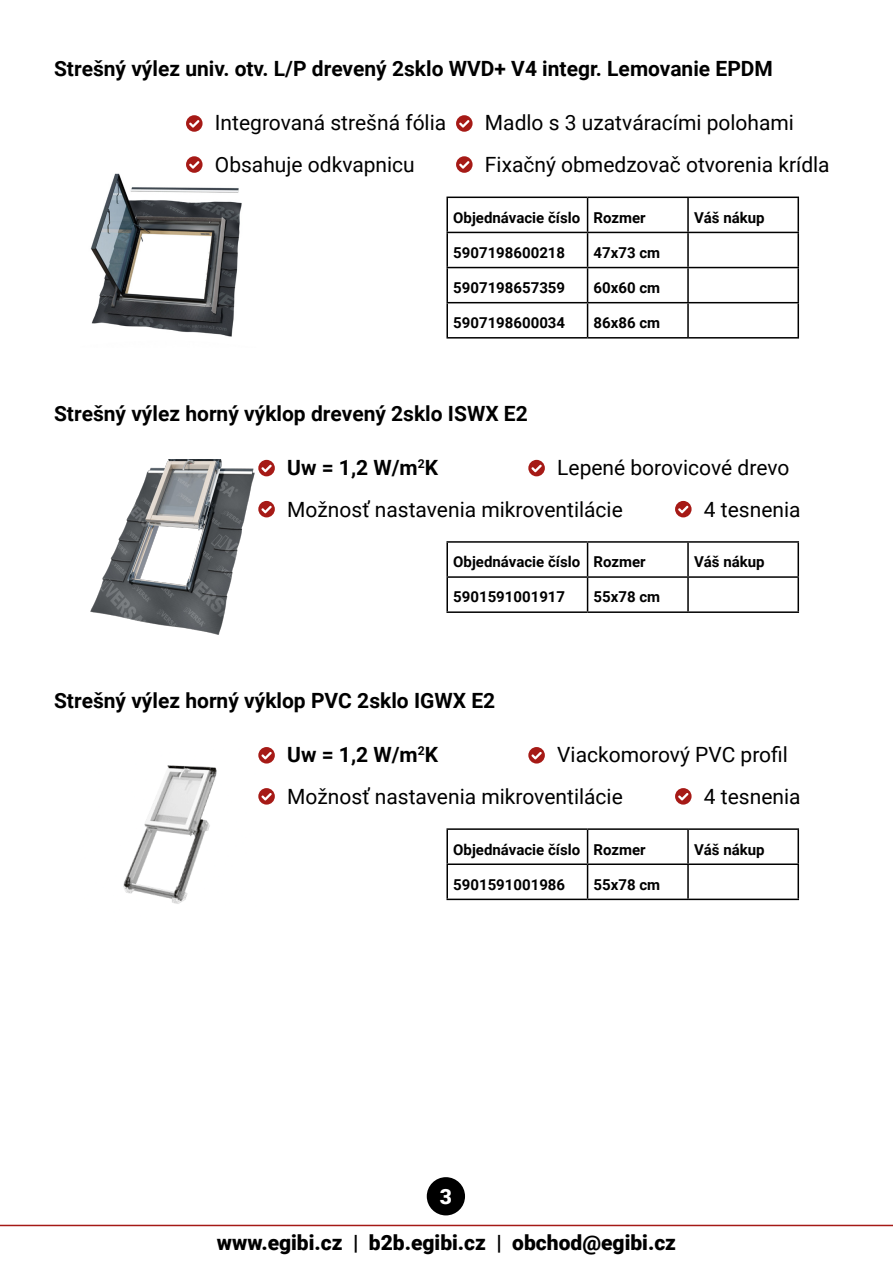
<style>
.page{position:relative;width:893px;height:1263px;background:#fff}
.page>*{position:absolute;margin:0;border:0;box-sizing:border-box;transform-origin:0 0}
.t1{font:21px/41.7px "Roboto";color:#000}
.t2{font:700 21px "Roboto";color:#000}
.t3{font:900 21px "Roboto";color:#000}
.t4{font:900 21px "Roboto";color:#fff}
.t5{font:700 15px "Roboto";color:#000}
.s1{font-weight:700}
</style>
<div class="page">
<div style="left:427px;top:1177px;width:38px;height:38px;background:#000;border-radius:50%"></div>
<img style="left:90px;top:173px;width:152px;height:164px">
<svg style="left:456px;top:115px;width:17px;height:17px"></svg>
<hr style="left:446px;top:197px;width:142px;height:1px;background:#000">
<hr style="left:446px;top:198px;width:2px;height:34px;background:#000">
<hr style="left:588px;top:197px;width:100px;height:1px;background:#000">
<hr style="left:587px;top:198px;width:1px;height:34px;background:#000">
<hr style="left:688px;top:197px;width:111px;height:1px;background:#000">
<hr style="left:687px;top:198px;width:2px;height:34px;background:#000">
<hr style="left:797px;top:198px;width:2px;height:34px;background:#000">
<hr style="left:446px;top:232px;width:142px;height:1px;background:#000">
<hr style="left:446px;top:233px;width:2px;height:34px;background:#000">
<hr style="left:588px;top:232px;width:100px;height:1px;background:#000">
<hr style="left:587px;top:233px;width:1px;height:34px;background:#000">
<hr style="left:688px;top:232px;width:111px;height:1px;background:#000">
<hr style="left:687px;top:233px;width:2px;height:34px;background:#000">
<hr style="left:797px;top:233px;width:2px;height:34px;background:#000">
<hr style="left:446px;top:267px;width:142px;height:1px;background:#000">
<hr style="left:446px;top:268px;width:2px;height:34px;background:#000">
<hr style="left:588px;top:267px;width:100px;height:1px;background:#000">
<hr style="left:587px;top:268px;width:1px;height:34px;background:#000">
<hr style="left:688px;top:267px;width:111px;height:1px;background:#000">
<hr style="left:687px;top:268px;width:2px;height:34px;background:#000">
<hr style="left:797px;top:268px;width:2px;height:34px;background:#000">
<hr style="left:446px;top:302px;width:142px;height:1px;background:#000">
<hr style="left:446px;top:303px;width:2px;height:34px;background:#000">
<hr style="left:588px;top:302px;width:100px;height:1px;background:#000">
<hr style="left:587px;top:303px;width:1px;height:34px;background:#000">
<hr style="left:688px;top:302px;width:111px;height:1px;background:#000">
<hr style="left:687px;top:303px;width:2px;height:34px;background:#000">
<hr style="left:797px;top:303px;width:2px;height:34px;background:#000">
<hr style="left:446px;top:337px;width:142px;height:2px;background:#000">
<hr style="left:588px;top:337px;width:100px;height:2px;background:#000">
<hr style="left:688px;top:337px;width:111px;height:2px;background:#000">
<svg style="left:456px;top:156px;width:17px;height:17px"></svg>
<svg style="left:186px;top:115px;width:17px;height:17px"></svg>
<svg style="left:186px;top:156px;width:17px;height:17px"></svg>
<img style="left:90px;top:460px;width:165px;height:175px">
<svg style="left:528px;top:460px;width:17px;height:16px"></svg>
<hr style="left:446px;top:541px;width:142px;height:2px;background:#000">
<hr style="left:446px;top:543px;width:2px;height:33px;background:#000">
<hr style="left:588px;top:541px;width:100px;height:2px;background:#000">
<hr style="left:587px;top:543px;width:1px;height:33px;background:#000">
<hr style="left:688px;top:541px;width:111px;height:2px;background:#000">
<hr style="left:687px;top:543px;width:2px;height:33px;background:#000">
<hr style="left:797px;top:543px;width:2px;height:33px;background:#000">
<hr style="left:446px;top:576px;width:142px;height:2px;background:#000">
<hr style="left:446px;top:578px;width:2px;height:33px;background:#000">
<hr style="left:588px;top:576px;width:100px;height:2px;background:#000">
<hr style="left:587px;top:578px;width:1px;height:33px;background:#000">
<hr style="left:688px;top:576px;width:111px;height:2px;background:#000">
<hr style="left:687px;top:578px;width:2px;height:33px;background:#000">
<hr style="left:797px;top:578px;width:2px;height:33px;background:#000">
<hr style="left:446px;top:611px;width:142px;height:2px;background:#000">
<hr style="left:588px;top:611px;width:100px;height:2px;background:#000">
<hr style="left:688px;top:611px;width:111px;height:2px;background:#000">
<svg style="left:675px;top:501px;width:17px;height:16px"></svg>
<svg style="left:258px;top:460px;width:17px;height:16px"></svg>
<svg style="left:258px;top:501px;width:17px;height:16px"></svg>
<img style="left:123px;top:765px;width:94px;height:139px">
<svg style="left:528px;top:747px;width:17px;height:16px"></svg>
<hr style="left:446px;top:828px;width:142px;height:2px;background:#000">
<hr style="left:446px;top:830px;width:2px;height:33px;background:#000">
<hr style="left:588px;top:828px;width:100px;height:2px;background:#000">
<hr style="left:587px;top:830px;width:1px;height:33px;background:#000">
<hr style="left:688px;top:828px;width:111px;height:2px;background:#000">
<hr style="left:687px;top:830px;width:2px;height:33px;background:#000">
<hr style="left:797px;top:830px;width:2px;height:33px;background:#000">
<hr style="left:446px;top:863px;width:142px;height:2px;background:#000">
<hr style="left:446px;top:865px;width:2px;height:34px;background:#000">
<hr style="left:588px;top:863px;width:100px;height:2px;background:#000">
<hr style="left:587px;top:865px;width:1px;height:34px;background:#000">
<hr style="left:688px;top:863px;width:111px;height:2px;background:#000">
<hr style="left:687px;top:865px;width:2px;height:34px;background:#000">
<hr style="left:797px;top:865px;width:2px;height:34px;background:#000">
<hr style="left:446px;top:899px;width:142px;height:1px;background:#000">
<hr style="left:588px;top:899px;width:100px;height:1px;background:#000">
<hr style="left:688px;top:899px;width:111px;height:1px;background:#000">
<svg style="left:675px;top:788px;width:17px;height:17px"></svg>
<svg style="left:258px;top:747px;width:17px;height:16px"></svg>
<svg style="left:258px;top:788px;width:17px;height:17px"></svg>
<hr style="left:0;top:1225px;width:893px;height:1px;background:#a51a16">
<p class="t2" style="left:54px;top:54px;width:720px">Strešný výlez univ. otv. L/P drevený 2sklo WVD+ V4 integr. Lemovanie EPDM</p>
<p class="t1" style="left:485px;top:101px;width:346px">Madlo s 3 uzatváracími polohami<br>Fixačný obmedzovač otvorenia krídla</p>
<p class="t5" style="left:453px;top:207px;width:194px">Objednávacie číslo Rozmer</p>
<p class="t5" style="left:694px;top:207px;width:72px">Váš nákup</p>
<p class="t5" style="left:453px;top:242px;width:113px">5907198600218</p>
<p class="t5" style="left:594px;top:242px;width:68px">47x73 cm</p>
<p class="t5" style="left:453px;top:277px;width:113px">5907198657359</p>
<p class="t5" style="left:594px;top:277px;width:68px">60x60 cm</p>
<p class="t5" style="left:453px;top:312px;width:113px">5907198600034</p>
<p class="t5" style="left:594px;top:312px;width:68px">86x86 cm</p>
<p class="t1" style="left:215px;top:101px;width:233px">Integrovaná strešná fólia<br>Obsahuje odkvapnicu</p>
<p class="t2" style="left:54px;top:398px;width:475px">Strešný výlez horný výklop drevený 2sklo ISWX E2</p>
<p class="t1" style="left:287px;top:446px;width:337px"><span class="s1">Uw = 1,2 W/m</span><sup>2</sup><span class="s1">K<br></span>Možnosť nastavenia mikroventilácie</p>
<p class="t1" style="left:704px;top:446px;width:98px;text-indent:-147px">Lepené borovicové drevo<br>4 tesnenia</p>
<p class="t5" style="left:453px;top:551px;width:194px">Objednávacie číslo Rozmer</p>
<p class="t5" style="left:694px;top:551px;width:72px">Váš nákup</p>
<p class="t5" style="left:453px;top:587px;width:113px">5901591001917</p>
<p class="t5" style="left:594px;top:587px;width:68px">55x78 cm</p>
<p class="t2" style="left:54px;top:686px;width:443px">Strešný výlez horný výklop PVC 2sklo IGWX E2</p>
<p class="t1" style="left:704px;top:733px;width:98px;text-indent:-147px">Viackomorový PVC profil<br>4 tesnenia</p>
<p class="t5" style="left:453px;top:839px;width:194px">Objednávacie číslo Rozmer</p>
<p class="t5" style="left:694px;top:839px;width:72px">Váš nákup</p>
<p class="t5" style="left:453px;top:874px;width:113px">5901591001986</p>
<p class="t5" style="left:594px;top:874px;width:68px">55x78 cm</p>
<p class="t1" style="left:287px;top:733px;width:337px"><span class="s1">Uw = 1,2 W/m</span><sup>2</sup><span class="s1">K<br></span>Možnosť nastavenia mikroventilácie</p>
<p class="t4" style="left:440px;top:1182px;width:14px">3</p>
<p class="t3" style="left:217px;top:1228px;width:461px">www.egibi.cz | b2b.egibi.cz | obchod@egibi.cz</p>
</div>
